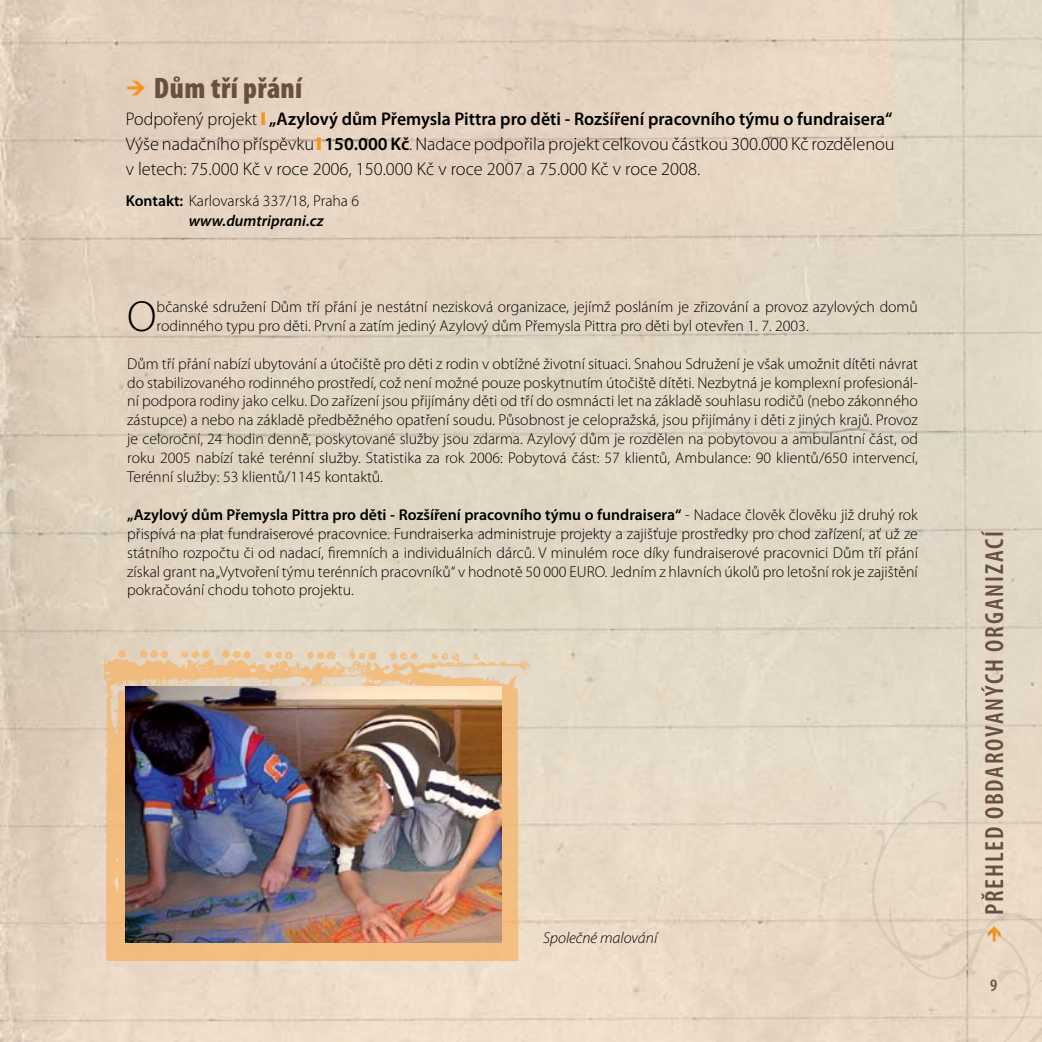
<style>
.page{position:relative;width:1042px;height:1042px;background:#fff}
.page>*{position:absolute;margin:0;border:0;box-sizing:border-box;transform-origin:0 0}
.t1{font:300 43.75px "Myriad Pro";color:#000}
.t2{font:900 condensed 29.75px "Myriad Pro";letter-spacing:.01em;color:#684f40}
.t3{font:600 condensed 26.25px "Myriad Pro";letter-spacing:.07em;color:#684f40}
.t4{font:300 18.38px/25.2px "Myriad Pro";color:#000;text-align:justify}
.t5{font:600 condensed 17.5px "Myriad Pro";color:#684f40}
.t6{font:300 15.75px/18.9px "Myriad Pro";color:#000}
.t7{font:italic 300 15.75px "Myriad Pro";color:#000}
.s1{font-family:"AF Battersea CE";font-weight:700;font-stretch:normal;color:#f4951f}
.s2{color:#f4951f}
.s3{font-weight:600}
.s4{font-weight:600;font-style:italic}
</style>
<div class="page">
<img style="left:0;top:0;width:1042px;height:1042px">
<svg style="left:866px;top:791px;width:176px;height:251px;fill:#e9d9c7"></svg>
<img style="left:104px;top:647px;width:426px;height:313px">
<img style="left:126px;top:686px;width:375px;height:256px">
<h2 class="t2" style="left:126px;top:69px;width:179px"><span class="s1">&gt;</span> Dům tří přání</h2>
<p class="t4" style="left:126px;top:106px;width:770px">Podpořený projekt <span class="s2">❙</span> <span class="s3">„Azylový dům Přemysla Pittra pro děti - Rozšíření pracovního týmu o fundraisera“ </span>Výše nadačního příspěvku<span class="s2">❙</span> <span class="s3">150.000 Kč</span>. Nadace podpořila projekt celkovou částkou 300.000 Kč rozdělenou v letech: 75.000 Kč v roce 2006, 150.000 Kč v roce 2007 a 75.000 Kč v roce 2008.</p>
<p class="t6" style="left:189px;top:190px;width:172px;line-height:20.1px;text-indent:-63px"><span class="s3">Kontakt:</span> Karlovarská 337/18, Praha 6 <span class="s4">www.dumtriprani.cz</span></p>
<h1 class="t1" style="left:127px;top:290px;width:31px">O</h1>
<p class="t6" style="left:157px;top:297px;width:763px">bčanské sdružení Dům tří přání je nestátní nezisková organizace, jejímž posláním je zřizování a provoz azylových domů rodinného typu pro děti. První a zatím jediný Azylový dům Přemysla Pittra pro děti byl otevřen 1. 7. 2003.</p>
<p class="t6" style="left:127px;top:354px;width:792px;text-align:justify">Dům tří přání nabízí ubytování a útočiště pro děti z rodin v obtížné životní situaci. Snahou Sdružení je však umožnit dítěti návrat do stabilizovaného rodinného prostředí, což není možné pouze poskytnutím útočiště dítěti. Nezbytná je komplexní profesionál&shy;ní podpora rodiny jako celku. Do zařízení jsou přijímány děti od tří do osmnácti let na základě souhlasu rodičů (nebo zákonného zástupce) a nebo na základě předběžného opatření soudu. Působnost je celopražská, jsou přijímány i děti z jiných krajů. Provoz je celoroční, 24 hodin denně, poskytované služby jsou zdarma. Azylový dům je rozdělen na pobytovou a ambulantní část, od roku 2005 nabízí také terénní služby. Statistika za rok 2006: Pobytová část: 57 klientů, Ambulance: 90 klientů/650 intervencí, Terénní služby: 53 klientů/1145 kontaktů.</p>
<p class="t6" style="left:127px;top:505px;width:792px;text-align:justify"><span class="s3">„Azylový dům Přemysla Pittra pro děti - Rozšíření pracovního týmu o fundraisera“</span> - Nadace člověk člověku již druhý rok přispívá na plat fundraiserové pracovnice. Fundraiserka administruje projekty a zajišťuje prostředky pro chod zařízení, ať už ze státního rozpočtu či od nadací, firemních a individuálních dárců. V minulém roce díky fundraiserové pracovnici Dům tří přání získal grant na „Vytvoření týmu terénních pracovníků“ v hodnotě 50 000 EURO. Jedním z hlavních úkolů pro letošní rok je zajištění pokračování chodu tohoto projektu.</p>
<p class="t7" style="left:543px;top:928px;width:115px">Společné malování</p>
<h3 class="t3" style="left:978px;top:943px;width:414px;rotate:-90deg"><span class="s1">&gt;</span> přehled obdarovaných organizací</h3>
<p class="t5" style="left:990px;top:974px;width:9px">9</p>
</div>
